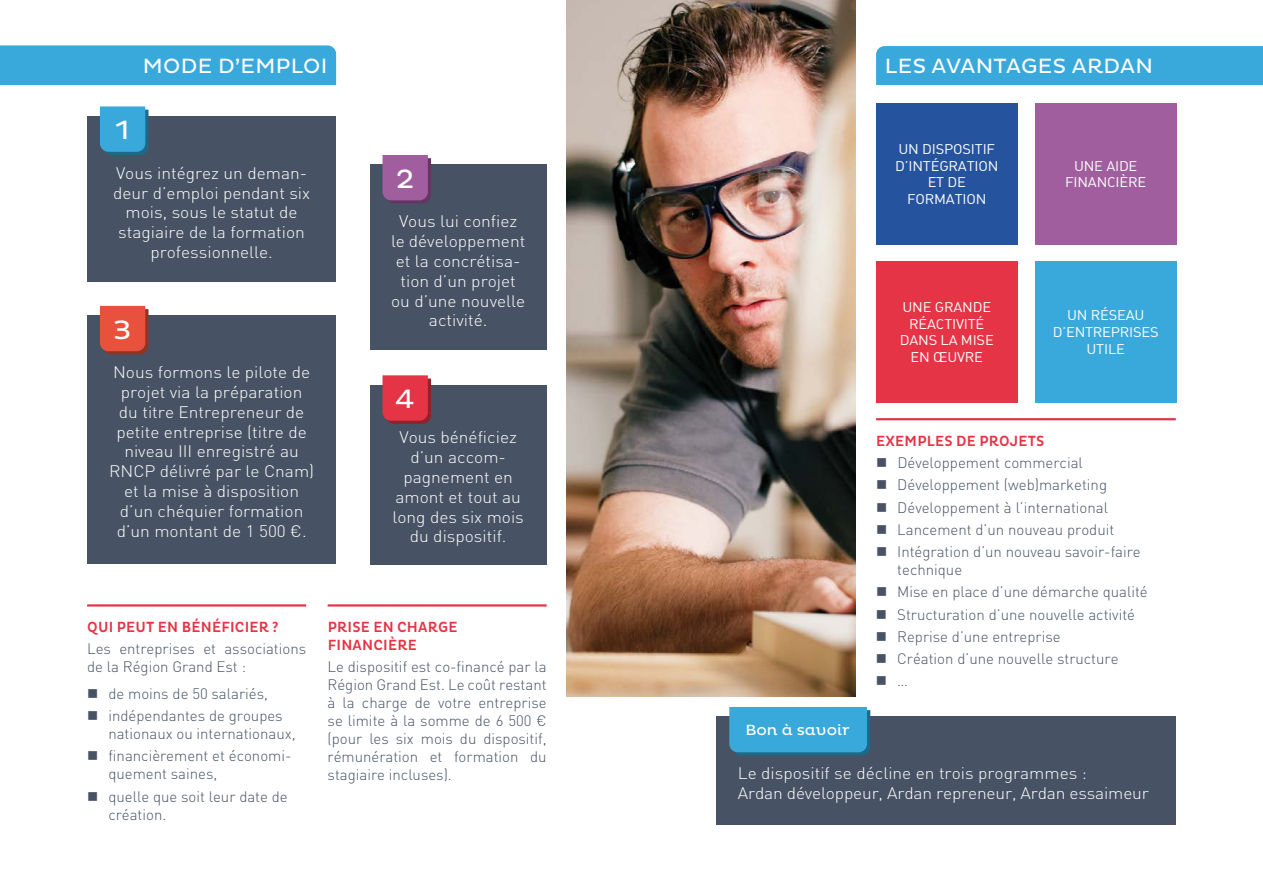
<style>
.page{position:relative;width:1263px;height:893px;background:#fff}
.page>*{position:absolute;margin:0;border:0;box-sizing:border-box;transform-origin:0 0}
.t1{font:27px "Pluto";color:#fff;scale:1.05 1}
.t2{font:21px "Pluto";letter-spacing:.015em;color:#fff}
.t3{font:300 16.5px/19.8px "DIN";color:#fff;text-align:center;scale:1.05 1}
.t4{font:300 15px/22.2px "DIN";color:#475364}
.t5{font:500 15px/18px "Pluto Cond";letter-spacing:.015em;color:#e53446}
.t6{font:15px "Pluto";color:#fff;scale:1.05 1}
.t7{font:13.95px/16.6px "DIN Regular Alternate";letter-spacing:-.015em;color:#fff;text-align:center;scale:1.05 1}
</style>
<div class="page">
<img style="left:567px;top:0;width:288px;height:696px">
<div style="left:716px;top:716px;width:460px;height:109px;background:#475364"></div>
<svg style="left:729px;top:707px;width:141px;height:48px;background:#37a3d5"></svg>
<hr style="left:876px;top:418px;width:300px;height:2px;background:#e53446">
<div style="left:0;top:45px;width:336px;height:40px;background:#39a9dc"></div>
<div style="left:876px;top:103px;width:141px;height:142px;background:#26539d"></div>
<div style="left:1035px;top:103px;width:141px;height:142px;background:#a15e9e"></div>
<div style="left:876px;top:261px;width:141px;height:142px;background:#e53446"></div>
<div style="left:1035px;top:261px;width:141px;height:142px;background:#39a9dc"></div>
<div style="left:87px;top:116px;width:249px;height:166px;background:#475364"></div>
<div style="left:370px;top:165px;width:177px;height:185px;background:#475364"></div>
<div style="left:370px;top:385px;width:177px;height:179px;background:#475364"></div>
<div style="left:87px;top:315px;width:249px;height:249px;background:#475364"></div>
<svg style="left:100px;top:106px;width:48px;height:49px;background:#38a1d1"></svg>
<svg style="left:382px;top:155px;width:49px;height:49px;background:#975a95"></svg>
<svg style="left:382px;top:375px;width:49px;height:49px;background:#d63546"></svg>
<svg style="left:100px;top:306px;width:48px;height:48px;background:#dc4f3c"></svg>
<hr style="left:328px;top:604px;width:219px;height:3px;background:#e53446">
<div style="left:876px;top:46px;width:387px;height:39px;background:#39a9dc"></div>
<hr style="left:87px;top:604px;width:219px;height:3px;background:#e53446">
<h2 class="t2" style="left:143px;top:54px;width:186px">MODE D’EMPLOI</h2>
<h1 class="t1" style="left:119px;top:118px;width:15px">1</h1>
<p class="t3" style="left:113px;top:163px;width:189px">Vous intégrez un deman&shy;deur d’emploi pendant six mois, sous le statut de stagiaire de la formation professionnelle.</p>
<h1 class="t1" style="left:116px;top:317px;width:19px">3</h1>
<p class="t3" style="left:109px;top:362px;width:197px">Nous formons le pilote de projet via la préparation<br>du titre Entrepreneur de petite entreprise (titre de niveau III enregistré au<br>RNCP délivré par le Cnam) et la mise à disposition d’un chéquier formation d’un montant de 1 500 €.</p>
<h1 class="t1" style="left:399px;top:166px;width:19px">2</h1>
<p class="t3" style="left:391px;top:211px;width:129px">Vous lui confiez le développement et la concrétisa&shy;tion d’un projet ou d’une nouvelle activité.</p>
<h1 class="t1" style="left:398px;top:387px;width:21px">4</h1>
<p class="t3" style="left:392px;top:427px;width:127px">Vous bénéficiez d’un accom&shy;pagnement en amont et tout au long des six mois du dispositif.</p>
<p class="t5" style="left:87px;top:618px;width:193px">QUI PEUT EN BÉNÉFICIER ?</p>
<p class="t4" style="left:87px;top:640px;width:220px;line-height:18px">Les entreprises et associations de la Région Grand Est :</p>
<p class="t4" style="left:108px;top:682px;width:176px">de moins de 50 salariés, indépendantes de groupes</p>
<p class="t4" style="left:108px;top:722px;width:189px">nationaux ou internationaux, financièrement et économi-</p>
<p class="t4" style="left:108px;top:763px;width:181px">quement saines,<br>quelle que soit leur date de</p>
<p class="t4" style="left:108px;top:803px;width:60px">création.</p>
<p class="t5" style="left:328px;top:618px;width:131px">PRISE EN CHARGE<br>FINANCIÈRE</p>
<p class="t4" style="left:328px;top:658px;width:220px;line-height:18px;text-align:justify">Le dispositif est co-financé par la Région Grand Est. Le coût restant à la charge de votre entreprise se limite à la somme de 6 500 € (pour les six mois du dispositif, rémunération et formation du stagiaire incluses).</p>
<h2 class="t2" style="left:885px;top:54px;width:270px">LES AVANTAGES ARDAN</h2>
<p class="t7" style="left:895px;top:140px;width:100px">UN DISPOSITIF<br>D’INTÉGRATION<br>ET DE<br>FORMATION</p>
<p class="t7" style="left:1065px;top:157px;width:79px">UNE AIDE<br>FINANCIÈRE</p>
<p class="t7" style="left:900px;top:298px;width:91px">UNE GRANDE<br>RÉACTIVITÉ<br>DANS LA MISE<br>EN ŒUVRE</p>
<p class="t7" style="left:1053px;top:307px;width:102px">UN RÉSEAU<br>D’ENTREPRISES<br>UTILE</p>
<p class="t6" style="left:745px;top:722px;width:101px">Bon à savoir</p>
<h1 class="t1" style="left:794px;top:718px;width:15px">1</h1>
<p class="t5" style="left:876px;top:432px;width:170px">EXEMPLES DE PROJETS</p>
<p class="t4" style="left:897px;top:451px;width:245px">Développement commercial Développement (web)marketing Développement à l’international Lancement d’un nouveau produit Intégration d’un nouveau savoir-faire</p>
<p class="t4" style="left:897px;top:558px;width:252px">technique<br>Mise en place d’une démarche qualité<br>Structuration d’une nouvelle activité<br>Reprise d’une entreprise<br>Création d’une nouvelle structure<br>…</p>
<p class="t3" style="left:738px;top:763px;width:393px;text-align:left">Le dispositif se décline en trois programmes :<br>Ardan développeur, Ardan repreneur, Ardan essaimeur</p>
</div>
